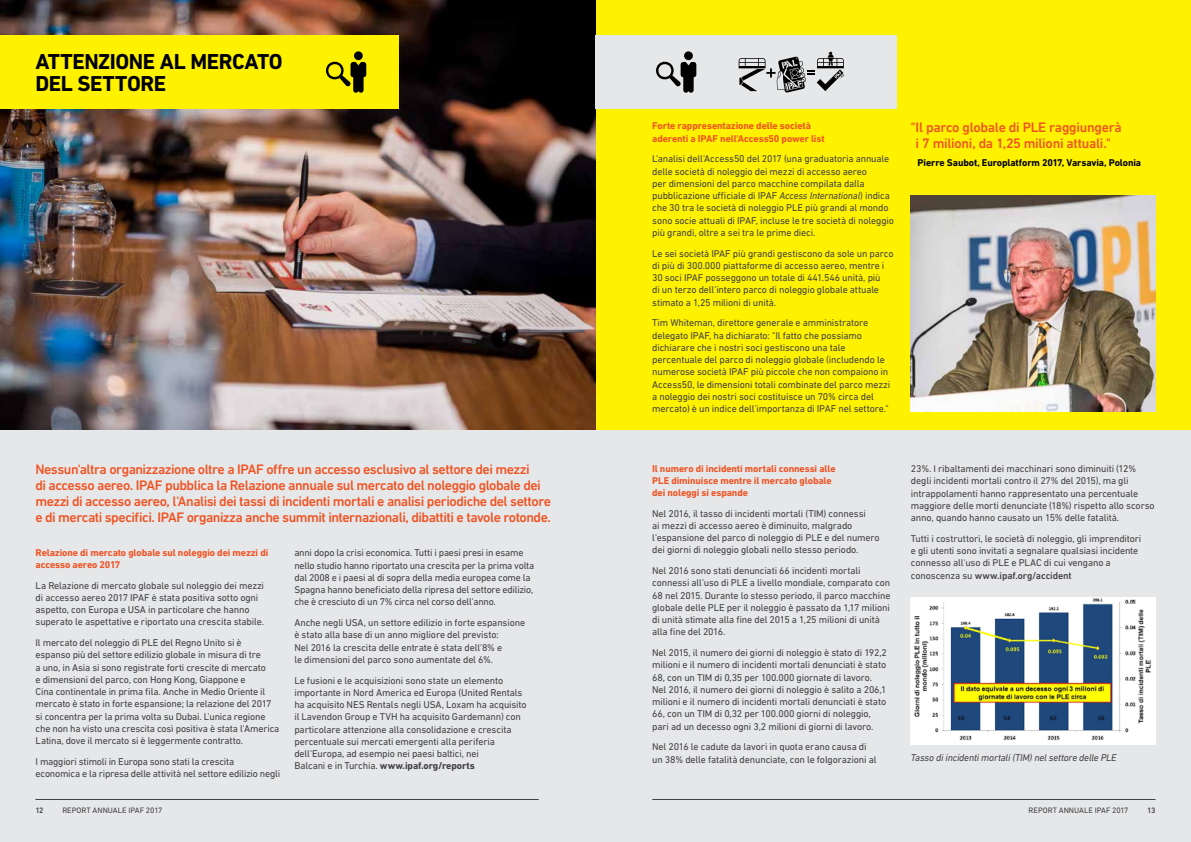
<style>
.page{position:relative;width:1191px;height:842px;background:#e6e7e8}
.page>*{position:absolute;margin:0;border:0;box-sizing:border-box;transform-origin:0 0}
.t1{font:700 22px/22px "DIN Next LT Pro";letter-spacing:-.02em;color:#000}
.t2{font:500 14px/16px "DIN Next LT Pro";letter-spacing:-.035em;color:#f05323;text-align:center}
.t3{font:10px/12.3px "DIN Next LT Pro";letter-spacing:-.015em;color:#414042}
.t4{font:700 10px/11.9px "DIN Next LT Pro";letter-spacing:-.01em;color:#f05323}
.t5{font:700 10px "DIN Next LT Pro";letter-spacing:-.01em;color:#000}
.t6{font:italic 10px "DIN Next LT Pro";letter-spacing:-.015em;color:#414042}
.t7{font:8px "DIN Next LT Pro";color:#414042}
.t8{font:500 8px "DIN Next LT Pro";color:#414042}
.s1{font-weight:700}
.s2{font-style:italic}
.s3{font-weight:500}
</style>
<div class="page">
<div style="left:595px;top:0;width:596px;height:429px;background:#fff200"></div>
<img style="left:0;top:0;width:595px;height:429px">
<div style="left:0;top:35px;width:399px;height:74px;background:#fff200"></div>
<div style="left:595px;top:35px;width:301px;height:74px;background:#e6e7e8"></div>
<svg style="left:738px;top:52px;width:106px;height:41px"></svg>
<div style="left:684px;top:51px;width:9px;height:9px;background:#000;border-radius:50%"></div>
<svg style="left:656px;top:61px;width:40px;height:32px"></svg>
<img style="left:911px;top:196px;width:244px;height:216px">
<div style="left:354px;top:51px;width:9px;height:9px;background:#000;border-radius:50%"></div>
<svg style="left:326px;top:61px;width:40px;height:32px"></svg>
<img style="left:911px;top:597px;width:244px;height:147px">
<hr style="left:35px;top:799px;width:504px;height:1px;background:#414042">
<hr style="left:652px;top:799px;width:503px;height:1px;background:#414042">
<h1 class="t1" style="left:35px;top:50px;width:249px">ATTENZIONE AL MERCATO<br>DEL SETTORE</h1>
<p class="t2" style="left:35px;top:461px;width:517px;text-align:left">Nessun'altra organizzazione oltre a IPAF offre un accesso esclusivo al settore dei mezzi<br>di accesso aereo. IPAF pubblica la Relazione annuale sul mercato del noleggio globale dei mezzi di accesso aereo, l'Analisi dei tassi di incidenti mortali e analisi periodiche del settore e di mercati specifici. IPAF organizza anche summit internazionali, dibattiti e tavole rotonde.</p>
<p class="t4" style="left:36px;top:547px;width:234px;line-height:11.5px">Relazione di mercato globale sul noleggio dei mezzi di accesso aereo 2017</p>
<p class="t3" style="left:36px;top:579px;width:230px">La Relazione di mercato globale sul noleggio dei mezzi di accesso aereo 2017 IPAF è stata positiva sotto ogni aspetto, con Europa e USA in particolare che hanno superato le aspettative e riportato una crescita stabile.</p>
<p class="t3" style="left:36px;top:636px;width:245px">Il mercato del noleggio di PLE del Regno Unito si è<br>espanso più del settore edilizio globale in misura di tre<br>a uno, in Asia si sono registrate forti crescite di mercato<br>e dimensioni del parco, con Hong Kong, Giappone e<br>Cina continentale in prima fila. Anche in Medio Oriente il mercato è stato in forte espansione; la relazione del 2017 si concentra per la prima volta su Dubai. L'unica regione che non ha visto una crescita così positiva è stata l'America Latina, dove il mercato si è leggermente contratto.</p>
<p class="t3" style="left:36px;top:755px;width:246px">I maggiori stimoli in Europa sono stati la crescita economica e la ripresa delle attività nel settore edilizio negli</p>
<p class="t3" style="left:294px;top:547px;width:241px">anni dopo la crisi economica. Tutti i paesi presi in esame nello studio hanno riportato una crescita per la prima volta dal 2008 e i paesi al di sopra della media europea come la Spagna hanno beneficiato della ripresa del settore edilizio, che è cresciuto di un 7% circa nel corso dell'anno.</p>
<p class="t3" style="left:294px;top:616px;width:232px">Anche negli USA, un settore edilizio in forte espansione è stato alla base di un anno migliore del previsto:<br>Nel 2016 la crescita delle entrate è stata dell'8% e<br>le dimensioni del parco sono aumentate del 6%.</p>
<p class="t3" style="left:294px;top:674px;width:234px">Le fusioni e le acquisizioni sono state un elemento importante in Nord America ed Europa (United Rentals ha acquisito NES Rentals negli USA, Loxam ha acquisito il Lavendon Group e TVH ha acquisito Gardemann) con particolare attenzione alla consolidazione e crescita percentuale sui mercati emergenti alla periferia dell'Europa, ad esempio nei paesi baltici, nei<br>Balcani e in Turchia. <span class="s1">www.ipaf.org/reports</span></p>
<p class="t4" style="left:652px;top:120px;width:174px;line-height:12.2px">Forte rappresentazione delle società aderenti a IPAF nell'Access50 power list</p>
<p class="t3" style="left:652px;top:153px;width:243px">L'analisi dell'Access50 del 2017 (una graduatoria annuale delle società di noleggio dei mezzi di accesso aereo<br>per dimensioni del parco macchine compilata dalla pubblicazione ufficiale di IPAF <span class="s2">Access International</span>) indica che 30 tra le società di noleggio PLE più grandi al mondo sono socie attuali di IPAF, incluse le tre società di noleggio più grandi, oltre a sei tra le prime dieci.</p>
<p class="t3" style="left:652px;top:247px;width:243px">Le sei società IPAF più grandi gestiscono da sole un parco di più di 300.000 piattaforme di accesso aereo, mentre i 30 soci IPAF posseggono un totale di 441.546 unità, più<br>di un terzo dell'intero parco di noleggio globale attuale stimato a 1,25 milioni di unità.</p>
<p class="t3" style="left:652px;top:317px;width:239px">Tim Whiteman, direttore generale e amministratore delegato IPAF, ha dichiarato: "Il fatto che possiamo dichiarare che i nostri soci gestiscono una tale percentuale del parco di noleggio globale (includendo le numerose società IPAF più piccole che non compaiono in Access50, le dimensioni totali combinate del parco mezzi a noleggio dei nostri soci costituisce un 70% circa del mercato) è un indice dell'importanza di IPAF nel settore."</p>
<h2 class="t2" style="left:911px;top:119px;width:212px">"Il parco globale di PLE raggiungerà i 7 milioni, da 1,25 milioni attuali."</h2>
<p class="t5" style="left:917px;top:156px;width:225px">Pierre Saubot, Europlatform 2017, Varsavia, Polonia</p>
<p class="t4" style="left:652px;top:463px;width:185px">Il numero di incidenti mortali connessi alle<br>PLE diminuisce mentre il mercato globale dei noleggi si espande</p>
<p class="t3" style="left:652px;top:507px;width:229px">Nel 2016, il tasso di incidenti mortali (TIM) connessi<br>ai mezzi di accesso aereo è diminuito, malgrado l'espansione del parco di noleggio di PLE e del numero dei giorni di noleggio globali nello stesso periodo.</p>
<p class="t3" style="left:652px;top:564px;width:240px">Nel 2016 sono stati denunciati 66 incidenti mortali connessi all'uso di PLE a livello mondiale, comparato con 68 nel 2015. Durante lo stesso periodo, il parco macchine globale delle PLE per il noleggio è passato da 1,17 milioni di unità stimate alla fine del 2015 a 1,25 milioni di unità alla fine del 2016.</p>
<p class="t3" style="left:652px;top:646px;width:236px">Nel 2015, il numero dei giorni di noleggio è stato di 192,2 milioni e il numero di incidenti mortali denunciati è stato 68, con un TIM di 0,35 per 100.000 giornate di lavoro.<br>Nel 2016, il numero dei giorni di noleggio è salito a 206,1 milioni e il numero di incidenti mortali denunciati è stato 66, con un TIM di 0,32 per 100.000 giorni di noleggio, pari ad un decesso ogni 3,2 milioni di giorni di lavoro.</p>
<p class="t3" style="left:652px;top:741px;width:226px">Nel 2016 le cadute da lavori in quota erano causa di un 38% delle fatalità denunciate, con le folgorazioni al</p>
<p class="t3" style="left:911px;top:462px;width:245px">23%. I ribaltamenti dei macchinari sono diminuiti (12% degli incidenti mortali contro il 27% del 2015), ma gli intrappolamenti hanno rappresentato una percentuale maggiore delle morti denunciate (18%) rispetto allo scorso anno, quando hanno causato un 15% delle fatalità.</p>
<p class="t3" style="left:911px;top:532px;width:232px">Tutti i costruttori, le società di noleggio, gli imprenditori e gli utenti sono invitati a segnalare qualsiasi incidente connesso all'uso di PLE e PLAC di cui vengano a conoscenza su <span class="s3">www.ipaf.org/accident</span></p>
<p class="t6" style="left:911px;top:752px;width:207px">Tasso di incidenti mortali (TIM) nel settore delle PLE</p>
<p class="t8" style="left:35px;top:805px;width:10px">12</p>
<p class="t7" style="left:62px;top:805px;width:101px">REPORT ANNUALE IPAF 2017</p>
<p class="t7" style="left:1028px;top:805px;width:101px">REPORT ANNUALE IPAF 2017</p>
<p class="t8" style="left:1147px;top:805px;width:10px">13</p>
</div>
